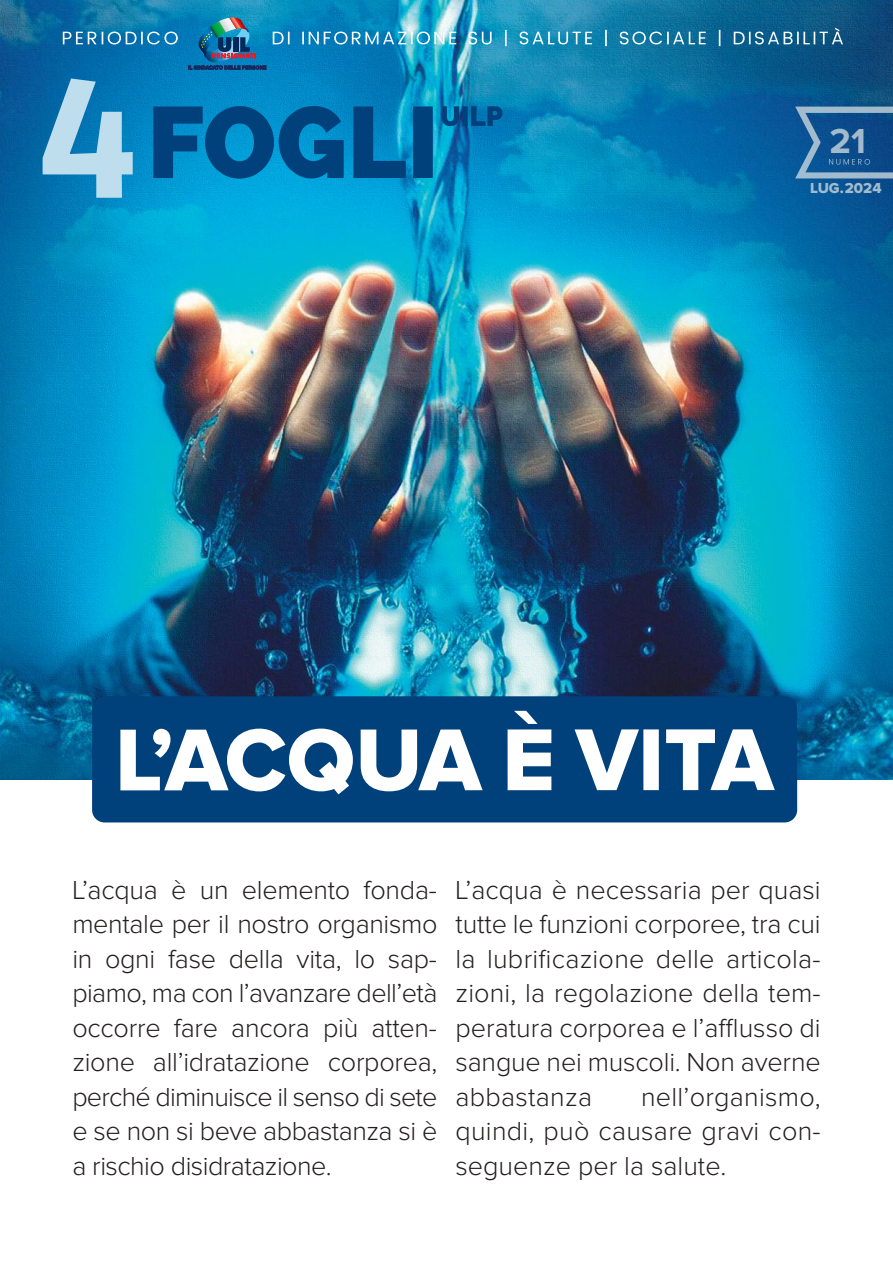
<style>
.page{position:relative;width:893px;height:1263px;background:#fff}
.page>*{position:absolute;margin:0;border:0;box-sizing:border-box;transform-origin:0 0}
.t1{font:91.05px "Proxima Nova Extrabld";color:#fff}
.t2{font:700 36px "Proxima Nova";color:rgb(190 207 216/.85)}
.t3{font:300 27px/34.5px "Proxima Nova";letter-spacing:-.005em;color:#241f1f;text-align:justify}
.t4{font:15px "Proxima Nova Extrabld";color:rgb(190 207 216/.85)}
</style>
<div class="page">
<img style="left:0;top:0;width:893px;height:779px">
<svg style="left:795px;top:107px;width:98px;height:71px;background:#2c659b"></svg>
<img style="left:63px;top:17px;width:780px;height:53px">
<svg style="left:43px;top:79px;width:90px;height:119px;background:#5fa9cf"></svg>
<svg style="left:153px;top:106px;width:280px;height:73px;background:#01659f"></svg>
<svg style="left:441px;top:106px;width:61px;height:20px"></svg>
<div style="left:92px;top:696px;width:705px;height:126px;background:#00417c;border-radius:13px"></div>
<h2 class="t2" style="left:829px;top:129px;width:38px">21</h2>
<p class="t4" style="left:810px;top:183px;width:73px">LUG.2024</p>
<h1 class="t1" style="left:115px;top:729px;width:660px">L’ACQUA È VITA</h1>
<p class="t3" style="left:72px;top:875px;width:367px">L’acqua è un elemento fonda&shy;mentale per il nostro organismo in ogni fase della vita, lo sap&shy;piamo, ma con l’avanzare dell’età occorre fare ancora più atten&shy;zione all’idratazione corporea, perché diminuisce il senso di sete e se non si beve abbastanza si è a rischio disidratazione.</p>
<p class="t3" style="left:456px;top:875px;width:367px">L’acqua è necessaria per quasi tutte le funzioni corporee, tra cui la lubrificazione delle articola&shy;zioni, la regolazione della tem&shy;peratura corporea e l’afflusso di sangue nei muscoli. Non averne abbastanza</p>
<p class="t3" style="left:456px;top:1082px;width:367px;text-indent:185px">nell’organismo, quindi, può causare gravi con&shy;seguenze per la salute.</p>
</div>
